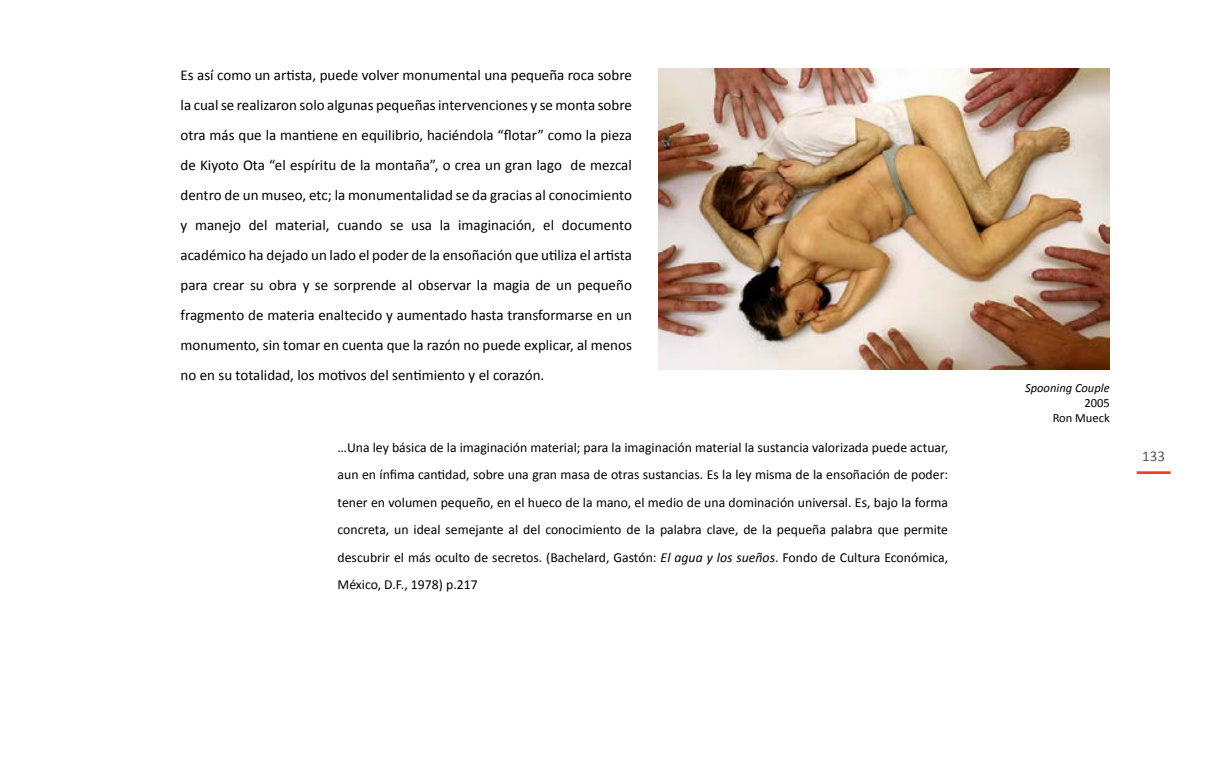
<style>
.page{position:relative;width:1205px;height:765px;background:#fff}
.page>*{position:absolute;margin:0;border:0;box-sizing:border-box;transform-origin:0 0}
.t1{font:15px/30px "Calibri";color:#000;text-align:justify}
.t2{font:15px "Calibri";color:#58595b}
.t3{font:13.75px/27.5px "Calibri";color:#000;text-align:justify}
.t4{font:italic 12.5px "Calibri";color:#000}
.t5{font:12.5px/15px "Calibri";color:#000;text-align:right}
.s1{font-style:italic}
</style>
<div class="page">
<hr style="left:1136px;top:471px;width:34px;height:3px;background:#ef3b23">
<img style="left:658px;top:69px;width:451px;height:301px">
<p class="t1" style="left:181px;top:60px;width:453px">Es así como un artista, puede volver monumental una pequeña roca sobre la cual se realizaron solo algunas pequeñas intervenciones y se monta sobre otra más que la mantiene en equilibrio, haciéndola “flotar” como la pieza de Kiyoto Ota “el espíritu de la montaña”, o crea un gran lago de mezcal dentro de un museo, etc; la monumentalidad se da gracias al conocimiento y manejo del material, cuando se usa la imaginación, el documento académico ha dejado un lado el poder de la ensoñación que utiliza el artista para crear su obra y se sorprende al observar la magia de un pequeño fragmento de materia enaltecido y aumentado hasta transformarse en un monumento, sin tomar en cuenta que la razón no puede explicar, al menos no en su totalidad, los motivos del sentimiento y el corazón.</p>
<p class="t3" style="left:338px;top:434px;width:612px">…Una ley básica de la imaginación material; para la imaginación material la sustancia valorizada puede actuar, aun en ínfima cantidad, sobre una gran masa de otras sustancias. Es la ley misma de la ensoñación de poder: tener en volumen pequeño, en el hueco de la mano, el medio de una dominación universal. Es, bajo la forma concreta, un ideal semejante al del conocimiento de la palabra clave, de la pequeña palabra que permite descubrir el más oculto de secretos. (Bachelard, Gastón: <span class="s1">El agua y los sueños</span>. Fondo de Cultura Económica, México, D.F., 1978) p.217</p>
<p class="t4" style="left:1025px;top:379px;width:86px">Spooning Couple</p>
<p class="t5" style="left:1052px;top:395px;width:58px">2005<br>Ron Mueck</p>
<p class="t2" style="left:1142px;top:447px;width:24px">133</p>
</div>
